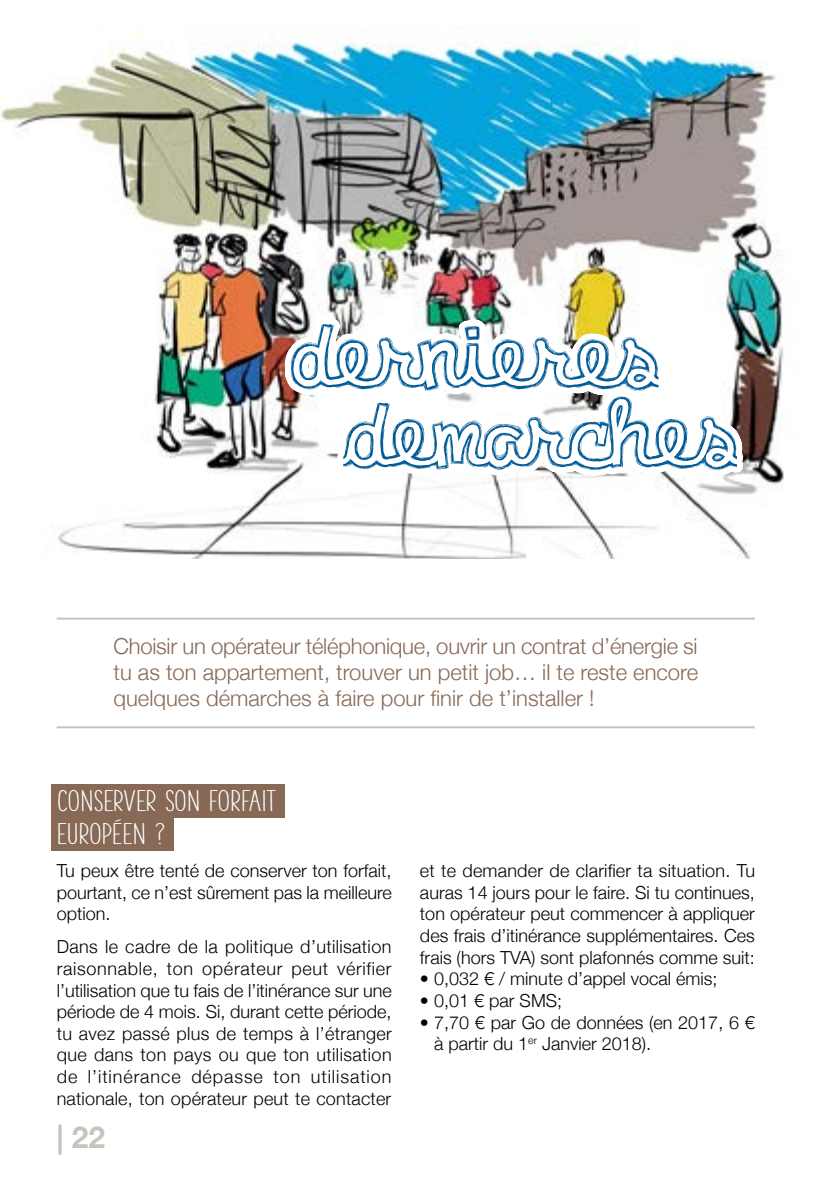
<style>
.page{position:relative;width:840px;height:1191px;background:#fff}
.page>*{position:absolute;margin:0;border:0;box-sizing:border-box;transform-origin:0 0}
.t1{font:50px/79.4px "clementinesketch";color:#005a96}
.t2{font:700 30px "Helvetica Neue";color:#c3c7bb}
.t3{font:700 28px/33.4px "The Hand";color:#fff;scale:1.43 1}
.t4{font:300 22px/26.4px "Helvetica Neue";color:#876956;text-align:justify}
.t5{font:300 18px/21.6px "Helvetica Neue";color:#000;text-align:justify}
</style>
<div class="page">
<img style="left:0;top:26px;width:776px;height:532px">
<div style="left:51px;top:784px;width:233px;height:34px;background:#876956"></div>
<div style="left:51px;top:817px;width:123px;height:34px;background:#876956"></div>
<hr style="left:57px;top:617px;width:697px;height:2px;background:#c3c7bb">
<hr style="left:57px;top:726px;width:697px;height:2px;background:#c3c7bb">
<img style="left:255px;top:26px;width:53px;height:496px">
<svg style="left:296px;top:242px;width:51px;height:378px"></svg>
<div style="left:624px;top:162px;width:83px;height:80px;background:#a59796"></div>
<img style="left:308px;top:26px;width:116px;height:580px">
<svg style="left:352px;top:321px;width:60px;height:408px"></svg>
<img style="left:412px;top:129px;width:139px;height:600px">
<svg style="left:407px;top:386px;width:71px;height:246px"></svg>
<svg style="left:478px;top:232px;width:46px;height:431px"></svg>
<svg style="left:524px;top:142px;width:100px;height:587px"></svg>
<svg style="left:568px;top:189px;width:99px;height:540px"></svg>
<svg style="left:615px;top:321px;width:91px;height:408px"></svg>
<svg style="left:658px;top:242px;width:126px;height:390px"></svg>
<h1 class="t1" style="left:343px;top:332px;width:395px;text-indent:-52px">Dernieres demarches</h1>
<p class="t4" style="left:113px;top:631px;width:585px">Choisir un opérateur téléphonique, ouvrir un contrat d’énergie si tu as ton appartement, trouver un petit job… il te reste encore quelques démarches à faire pour finir de t’installer !</p>
<h3 class="t3" style="left:57px;top:783px;width:155px">CONSERVER SON FORFAIT<br>EUROPÉEN ?</h3>
<p class="t5" style="left:57px;top:858px;width:336px">Tu peux être tenté de conserver ton forfait, pourtant, ce n’est sûrement pas la meilleure option.</p>
<p class="t5" style="left:57px;top:935px;width:336px">Dans le cadre de la politique d’utilisation raisonnable, ton opérateur peut vérifier l’utilisation que tu fais de l’itinérance sur une période de 4 mois. Si, durant cette période, tu avez passé plus de temps à l’étranger que dans ton pays ou que ton utilisation de l’itinérance dépasse ton utilisation nationale, ton opérateur peut te contacter</p>
<h2 class="t2" style="left:57px;top:1113px;width:50px">| 22</h2>
<p class="t5" style="left:420px;top:858px;width:336px">et te demander de clarifier ta situation. Tu auras 14 jours pour le faire. Si tu continues, ton opérateur peut commencer à appliquer des frais d’itinérance supplémentaires. Ces frais (hors TVA) sont plafonnés comme suit:</p>
<p class="t5" style="left:420px;top:966px;width:299px">• 0,032 € / minute d’appel vocal émis;</p>
<p class="t5" style="left:420px;top:988px;width:144px">• 0,01 € par SMS;</p>
<p class="t5" style="left:434px;top:1010px;width:322px;text-indent:-14px">• 7,70 € par Go de données (en 2017, 6 € à partir du 1<sup>er</sup> Janvier 2018).</p>
</div>
